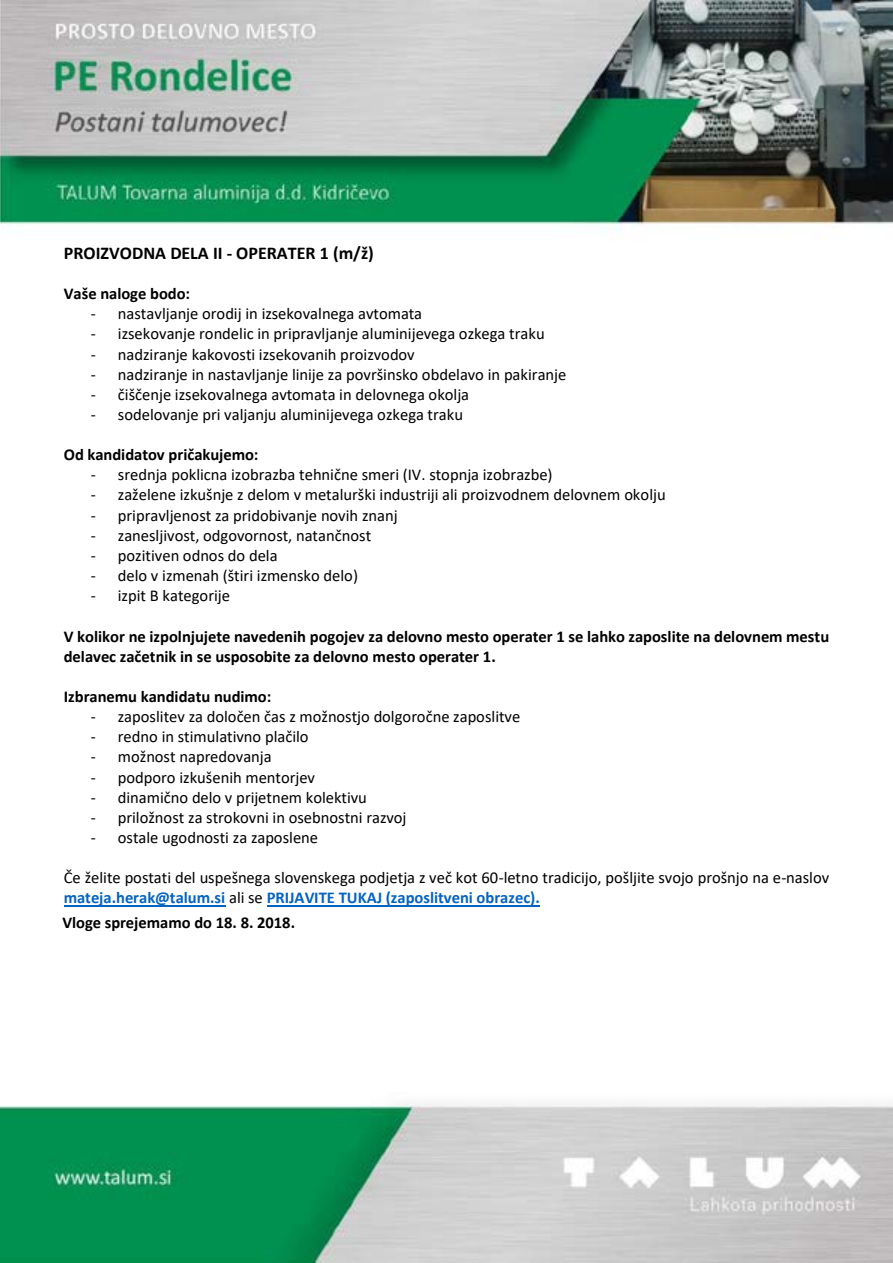
<style>
.page{position:relative;width:893px;height:1263px;background:#fff}
.page>*{position:absolute;margin:0;border:0;box-sizing:border-box;transform-origin:0 0}
.t1{font:700 18px "Calibri";color:#000}
.t2{font:16.5px/20.1px "Calibri";color:#000}
.t3{font:700 16.5px/20.1px "Calibri";color:#000}
.s1{font-weight:700;color:#0563c1}
.s2{font-weight:700}
</style>
<div class="page">
<img style="left:0;top:0;width:893px;height:1263px">
<hr style="left:64px;top:905px;width:162px;height:1px;background:#0563c1">
<hr style="left:267px;top:905px;width:273px;height:1px;background:#0563c1">
<div style="left:63px;top:913px;width:247px;height:89px;background:#fff"></div>
<p class="t1" style="left:64px;top:240px;width:311px">PROIZVODNA DELA II - OPERATER 1 (m/ž)</p>
<p class="t3" style="left:64px;top:283px;width:128px">Vaše naloge bodo:</p>
<p class="t2" style="left:91px;top:303px;width:333px">- nastavljanje orodij in izsekovalnega avtomata</p>
<p class="t2" style="left:91px;top:323px;width:455px">- izsekovanje rondelic in pripravljanje aluminijevega ozkega traku</p>
<p class="t2" style="left:91px;top:344px;width:325px">- nadziranje kakovosti izsekovanih proizvodov</p>
<p class="t2" style="left:91px;top:364px;width:477px">- nadziranje in nastavljanje linije za površinsko obdelavo in pakiranje</p>
<p class="t2" style="left:91px;top:384px;width:380px">- čiščenje izsekovalnega avtomata in delovnega okolja</p>
<p class="t2" style="left:91px;top:404px;width:374px">- sodelovanje pri valjanju aluminijevega ozkega traku</p>
<p class="t3" style="left:64px;top:445px;width:196px">Od kandidatov pričakujemo:</p>
<p class="t2" style="left:91px;top:464px;width:463px">- srednja poklicna izobrazba tehnične smeri (IV. stopnja izobrazbe)</p>
<p class="t2" style="left:91px;top:484px;width:576px">- zaželene izkušnje z delom v metalurški industriji ali proizvodnem delovnem okolju</p>
<p class="t2" style="left:91px;top:505px;width:308px">- pripravljenost za pridobivanje novih znanj</p>
<p class="t2" style="left:91px;top:525px;width:282px">- zanesljivost, odgovornost, natančnost</p>
<p class="t2" style="left:91px;top:545px;width:188px">- pozitiven odnos do dela</p>
<p class="t2" style="left:91px;top:565px;width:269px">- delo v izmenah (štiri izmensko delo)</p>
<p class="t2" style="left:91px;top:585px;width:141px">- izpit B kategorije</p>
<p class="t3" style="left:64px;top:626px;width:767px">V kolikor ne izpolnjujete navedenih pogojev za delovno mesto operater 1 se lahko zaposlite na delovnem mestu delavec začetnik in se usposobite za delovno mesto operater 1.</p>
<p class="t3" style="left:64px;top:686px;width:209px">Izbranemu kandidatu nudimo:</p>
<p class="t2" style="left:91px;top:706px;width:431px">- zaposlitev za določen čas z možnostjo dolgoročne zaposlitve</p>
<p class="t2" style="left:91px;top:726px;width:219px">- redno in stimulativno plačilo</p>
<p class="t2" style="left:91px;top:746px;width:183px">- možnost napredovanja</p>
<p class="t2" style="left:91px;top:766px;width:226px">- podporo izkušenih mentorjev</p>
<p class="t2" style="left:91px;top:787px;width:278px">- dinamično delo v prijetnem kolektivu</p>
<p class="t2" style="left:91px;top:807px;width:317px">- priložnost za strokovni in osebnostni razvoj</p>
<p class="t2" style="left:91px;top:827px;width:229px">- ostale ugodnosti za zaposlene</p>
<p class="t2" style="left:64px;top:867px;width:767px">Če želite postati del uspešnega slovenskega podjetja z več kot 60-letno tradicijo, pošljite svojo prošnjo na e-naslov <span class="s1">mateja.herak@talum.si</span> ali se <span class="s1">PRIJAVITE TUKAJ (zaposlitveni obrazec).</span></p>
<p class="t3" style="left:63px;top:912px;width:234px">Vloge sprejemamo do 18. 8. 2018.</p>
<p class="t2" style="left:64px;top:908px;width:223px">Vloge sprejemamo do <span class="s2">1. 8. 2018</span>.</p>
</div>
